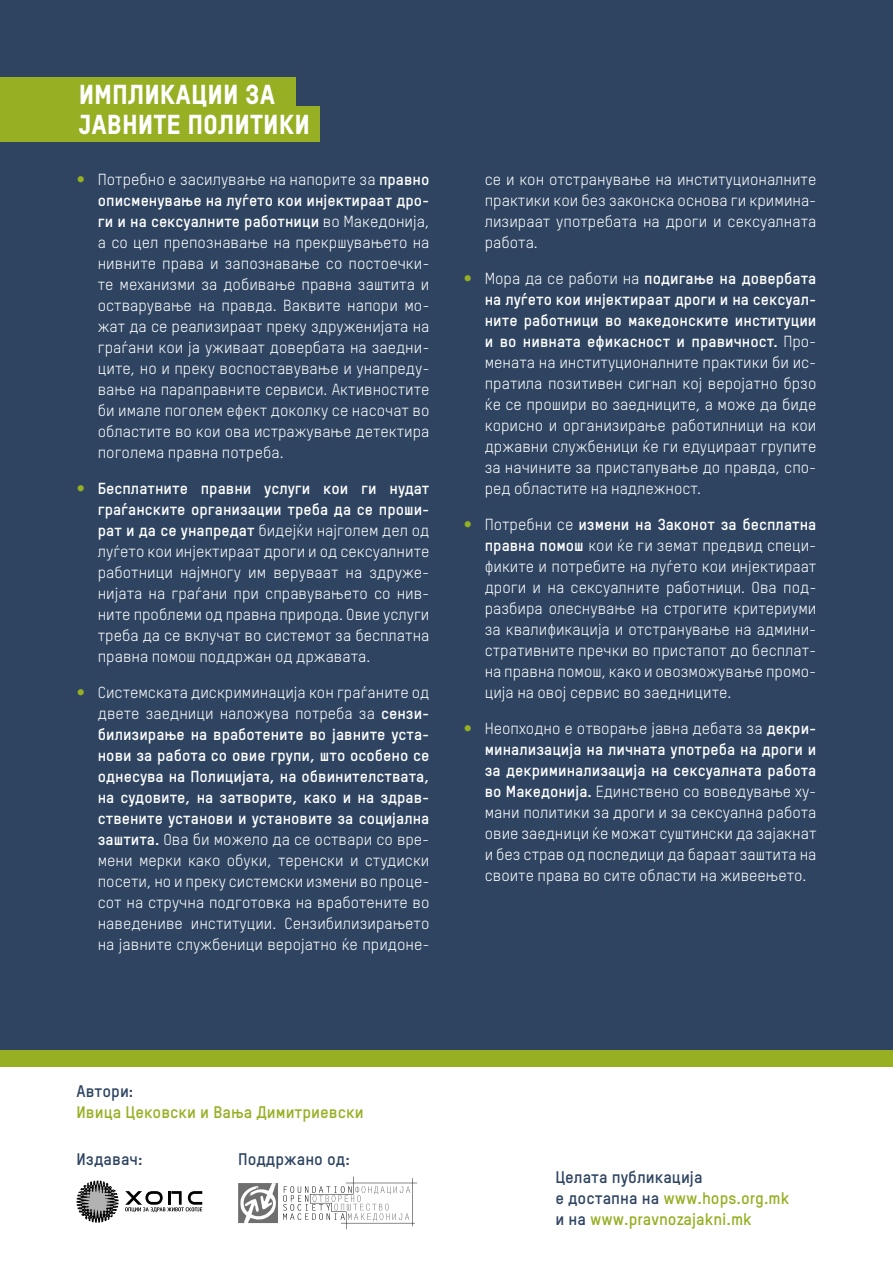
<style>
.page{position:relative;width:893px;height:1263px;background:#fff}
.page>*{position:absolute;margin:0;border:0;box-sizing:border-box;transform-origin:0 0}
.t1{font:27px/30px "Oxfam TSTARPRO Headline";color:#fff}
.t2{font:700 16.5px/21px "Oxfam TSTARPRO";color:#96af23}
.t3{font:700 16.5px "Oxfam TSTARPRO";color:#2e4461}
.t4{font:15.75px/21px "Oxfam TSTARPRO";color:#fff;text-align:justify}
.s1{font-weight:700}
.s2{color:#2e4461}
</style>
<div class="page">
<div style="left:0;top:0;width:893px;height:1050px;background:#2e4461"></div>
<svg style="left:77px;top:1180px;width:42px;height:43px"></svg>
<svg style="left:125px;top:1191px;width:77px;height:21px"></svg>
<div style="left:0;top:1050px;width:893px;height:16px;background:#96af23"></div>
<div style="left:0;top:77px;width:295px;height:36px;background:#96af23"></div>
<div style="left:0;top:106px;width:319px;height:36px;background:#96af23"></div>
<svg style="left:238px;top:1176px;width:179px;height:53px"></svg>
<h1 class="t1" style="left:79px;top:79px;width:233px">Импликации за јавните политики</h1>
<p class="t4" style="left:98px;top:169px;width:333px">Потребно е засилување на напорите за <span class="s1">правно описменување на луѓето кои инјектираат дро&shy;ги и на сексуалните работници</span> во Македонија, а со цел препознавање на прекршувањето на нивните права и запознавање со постоечки&shy;те механизми за добивање правна заштита и остварување на правда. Ваквите напори мо&shy;жат да се реализираат преку здруженијата на граѓани кои ја уживаат довербата на заедни&shy;ците, но и преку воспоставување и унапреду&shy;вање на параправните сервиси. Активностите би имале поголем ефект доколку се насочат во областите во кои ова истражување детектира поголема правна потреба.</p>
<p class="t4" style="left:98px;top:478px;width:333px"><span class="s1">Бесплатните правни услуги кои ги нудат граѓанските организации треба да се проши&shy;рат и да се унапредат</span> бидејќи најголем дел од луѓето кои инјектираат дроги и од сексуалните работници најмногу им веруваат на здруже&shy;нијата на граѓани при справувањето со нив&shy;ните проблеми од правна природа. Овие услуги треба да се вклучат во системот за бесплатна правна помош поддржан од државата.</p>
<p class="t4" style="left:98px;top:682px;width:333px">Системската дискриминација кон граѓаните од двете заедници наложува потреба за <span class="s1">сензи&shy;билизирање на вработените во јавните уста&shy;нови за работа со овие групи, што особено се однесува на Полицијата, на обвинителствата, на судовите, на затворите, како и на здрав&shy;ствените установи и установите за социјална заштита.</span> Ова би можело да се оствари со вре&shy;мени мерки како обуки, теренски и студиски посети, но и преку системски измени во проце&shy;сот на стручна подготовка на вработените во наведениве институции. Сензибилизирањето на јавните службеници веројатно ќе придоне-</p>
<p class="t3" style="left:77px;top:1081px;width:58px">Автори:</p>
<p class="t2" style="left:77px;top:1101px;width:289px">Ивица Цековски и Вања Димитриевски</p>
<p class="t3" style="left:77px;top:1149px;width:68px">Издавач:</p>
<p class="t3" style="left:238px;top:1149px;width:113px">Поддржано од:</p>
<p class="t4" style="left:485px;top:169px;width:333px">се и кон отстранување на институционалните практики кои без законска основа ги кримина&shy;лизираат употребата на дроги и сексуалната работа.</p>
<p class="t4" style="left:485px;top:268px;width:333px">Мора да се работи на <span class="s1">подигање на довербата на луѓето кои инјектираат дроги и на сексуал&shy;ните работници во македонските институции и во нивната ефикасност и правичност.</span> Про&shy;мената на институционалните практики би ис&shy;пратила позитивен сигнал кој веројатно брзо ќе се прошири во заедниците, а може да биде корисно и организирање работилници на кои државни службеници ќе ги едуцираат групите за начините за пристапување до правда, спо&shy;ред областите на надлежност.</p>
<p class="t4" style="left:485px;top:514px;width:333px">Потребни се <span class="s1">измени на Законот за бесплатна правна помош</span> кои ќе ги земат предвид специ&shy;фиките и потребите на луѓето кои инјектираат дроги и на сексуалните работници. Ова под&shy;разбира олеснување на строгите критериуми за квалификација и отстранување на админи&shy;стративните пречки во пристапот до бесплат&shy;на правна помош, како и овозможување промо&shy;ција на овој сервис во заедниците.</p>
<p class="t4" style="left:485px;top:718px;width:333px">Неопходно е отворање јавна дебата за <span class="s1">декри&shy;минализација на личната употреба на дроги и за декриминализација на сексуалната работа во Македонија.</span> Единствено со воведување ху&shy;мани политики за дроги и за сексуална работа овие заедници ќе можат суштински да зајакнат и без страв од последици да бараат заштита на своите права во сите области на живеењето.</p>
<p class="t2" style="left:555px;top:1166px;width:235px"><span class="s2">Целата публикација<br>е достапна на</span> www.hops.org.mk <span class="s2">и на</span> www.pravnozajakni.mk</p>
</div>
